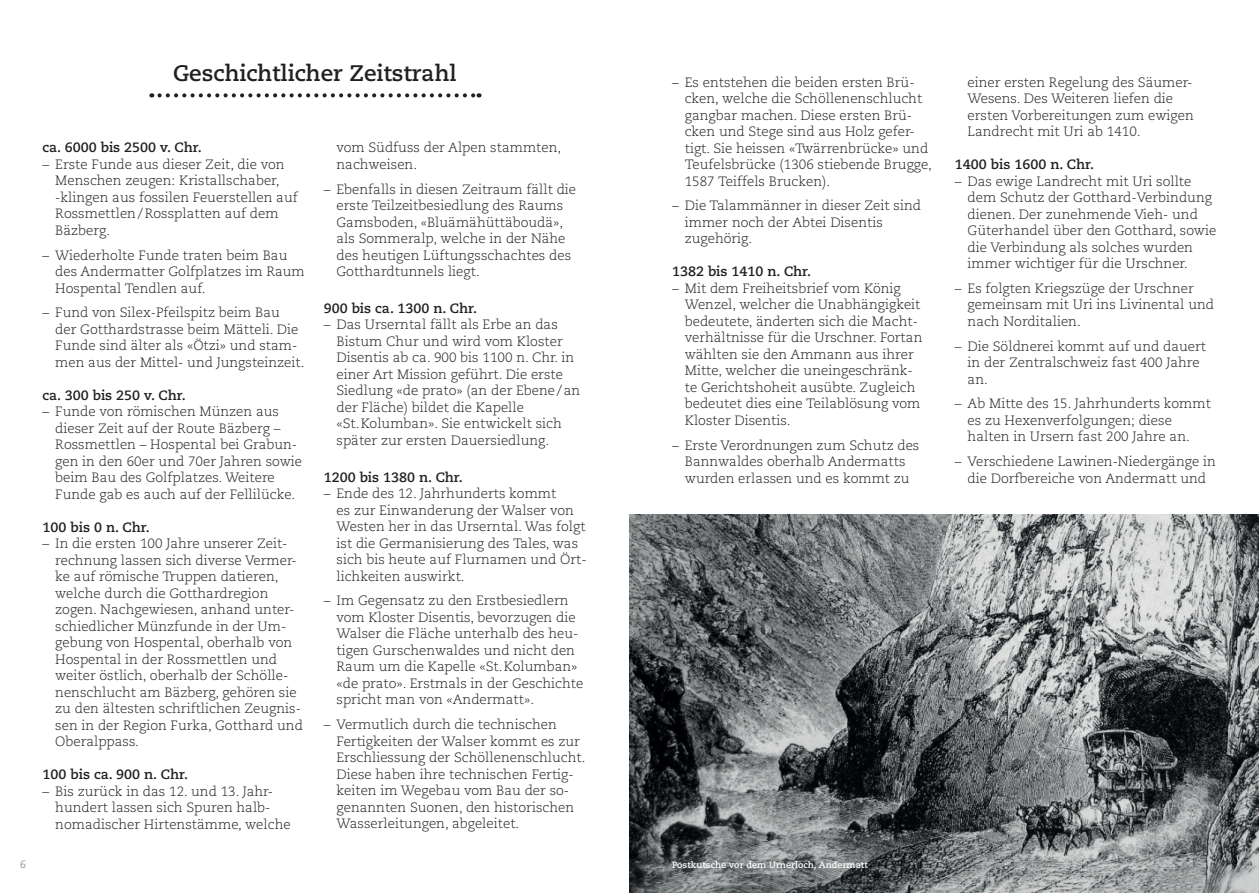
<style>
.page{position:relative;width:1259px;height:893px;background:#fff}
.page>*{position:absolute;margin:0;border:0;box-sizing:border-box;transform-origin:0 0}
.t1{font:700 22.5px "Caecilia LT Std";color:#231f20}
.t2{font:300 13.5px/16.5px "Caecilia LT Std";color:#231f20}
.t3{font:700 13.5px "Caecilia LT Std";color:#231f20}
.t4{font:300 10.5px "Caecilia LT Std";color:#6d6e71}
.t5{font:700 9px "Caecilia LT Std";letter-spacing:.01em;color:#fff}
</style>
<div class="page">
<img style="left:629px;top:515px;width:630px;height:378px">
<svg style="left:159px;top:93px;width:320px;height:4px"></svg>
<h1 class="t1" style="left:173px;top:64px;width:285px">Geschichtlicher Zeitstrahl</h1>
<p class="t4" style="left:20px;top:859px;width:7px">6</p>
<p class="t3" style="left:43px;top:142px;width:161px">ca. 6000 bis 2500 v. Chr.</p>
<p class="t2" style="left:55px;top:157px;width:244px;text-indent:-13px">– Erste Funde aus dieser Zeit, die von<br>Menschen zeugen: Kristallschaber, -klingen aus fossilen Feuerstellen auf<br>Rossmettlen / Rossplatten auf dem<br>Bäzberg.</p>
<p class="t2" style="left:55px;top:247px;width:251px;text-indent:-13px">– Wiederholte Funde traten beim Bau des Andermatter Golfplatzes im Raum<br>Hospental Tendlen auf.</p>
<p class="t2" style="left:55px;top:305px;width:251px;text-indent:-13px">– Fund von Silex-Pfeilspitz beim Bau<br>der Gotthardstrasse beim Mätteli. Die Funde sind älter als «Ötzi» und stam&shy;men aus der Mittel- und Jungsteinzeit.</p>
<p class="t3" style="left:43px;top:389px;width:145px">ca. 300 bis 250 v. Chr.</p>
<p class="t2" style="left:55px;top:404px;width:248px;text-indent:-13px">– Funde von römischen Münzen aus dieser Zeit auf der Route Bäzberg – Rossmettlen – Hospental bei Grabun&shy;gen in den 60er und 70er Jahren sowie beim Bau des Golfplatzes. Weitere Funde gab es auch auf der Fellilücke.</p>
<p class="t3" style="left:43px;top:521px;width:109px">100 bis 0 n. Chr.</p>
<p class="t2" style="left:55px;top:536px;width:249px;text-indent:-13px">– In die ersten 100 Jahre unserer Zeit&shy;rechnung lassen sich diverse Vermer&shy;ke auf römische Truppen datieren, welche durch die Gotthardregion zogen. Nachgewiesen, anhand unter&shy;schiedlicher Münzfunde in der Um&shy;gebung von Hospental, oberhalb von Hospental in der Rossmettlen und weiter östlich, oberhalb der Schölle&shy;nenschlucht am Bäzberg, gehören sie zu den ältesten schriftlichen Zeugnis&shy;sen in der Region Furka, Gotthard und Oberalppass.</p>
<p class="t3" style="left:43px;top:769px;width:147px">100 bis ca. 900 n. Chr.</p>
<p class="t2" style="left:55px;top:784px;width:237px;text-indent:-13px">– Bis zurück in das 12. und 13. Jahr&shy;hundert lassen sich Spuren halb&shy;noma discher Hirtenstämme, welche</p>
<p class="t2" style="left:336px;top:140px;width:226px">vom Südfuss der Alpen stammten, nachweisen.</p>
<p class="t2" style="left:336px;top:181px;width:241px;text-indent:-13px">– Ebenfalls in diesen Zeitraum fällt die erste Teilzeitbesiedlung des Raums Gamsboden, «Bluämähüttäboudä», als Sommeralp, welche in der Nähe des heutigen Lüftungsschachtes des Gotthardtunnels liegt.</p>
<p class="t3" style="left:324px;top:302px;width:155px">900 bis ca. 1300 n. Chr.</p>
<p class="t2" style="left:336px;top:317px;width:245px;text-indent:-13px">– Das Urserntal fällt als Erbe an das Bistum Chur und wird vom Kloster Disentis ab ca. 900 bis 1100 n. Chr. in einer Art Mission geführt. Die erste Siedlung «de prato» (an der Ebene / an der Fläche) bildet die Kapelle<br>«St. Kolumban». Sie entwickelt sich später zur ersten Dauersiedlung.</p>
<p class="t3" style="left:324px;top:471px;width:141px">1200 bis 1380 n. Chr.</p>
<p class="t2" style="left:336px;top:486px;width:252px;text-indent:-13px">– Ende des 12. Jahrhunderts kommt<br>es zur Einwanderung der Walser von Westen her in das Urserntal. Was folgt ist die Germanisierung des Tales, was sich bis heute auf Flurnamen und Ört&shy;lichkeiten auswirkt.</p>
<p class="t2" style="left:336px;top:593px;width:248px;text-indent:-13px">– Im Gegensatz zu den Erstbesiedlern vom Kloster Disentis, bevorzugen die Walser die Fläche unterhalb des heu&shy;tigen Gurschenwaldes und nicht den Raum um die Kapelle «St. Kolumban» «de prato». Erstmals in der Geschichte spricht man von «Andermatt».</p>
<p class="t2" style="left:336px;top:717px;width:250px;text-indent:-13px">– Vermutlich durch die technischen Fertigkeiten der Walser kommt es zur Erschliessung der Schöllenenschlucht.<br>Diese haben ihre technischen Fertig&shy;keiten im Wegebau vom Bau der so&shy;genannten Suonen, den historischen Wasserleitungen, abgeleitet.</p>
<p class="t2" style="left:685px;top:74px;width:248px;text-indent:-13px">– Es entstehen die beiden ersten Brü&shy;cken, welche die Schöllenenschlucht gangbar machen. Diese ersten Brü&shy;cken und Stege sind aus Holz gefer&shy;tigt. Sie heissen «Twärrenbrücke» und Teufelsbrücke (1306 stiebende Brugge, 1587 Teiffels Brucken).</p>
<p class="t2" style="left:685px;top:198px;width:238px;text-indent:-13px">– Die Talammänner in dieser Zeit sind immer noch der Abtei Disentis zugehörig.</p>
<p class="t3" style="left:672px;top:266px;width:141px">1382 bis 1410 n. Chr.</p>
<p class="t2" style="left:685px;top:281px;width:239px;text-indent:-13px">– Mit dem Freiheitsbrief vom König Wenzel, welcher die Unabhängigkeit bedeutete, änderten sich die Macht&shy;verhältnisse für die Urschner. Fortan wählten sie den Ammann aus ihrer Mitte, welcher die uneingeschränk&shy;te Gerichtshoheit ausübte. Zugleich bedeutet dies eine Teilablösung vom Kloster Disentis.</p>
<p class="t2" style="left:672px;top:437px;width:249px;text-align:center">– Erste Verordnungen zum Schutz des<br>Bannwaldes oberhalb Andermatts wurden erlassen und es kommt zu</p>
<p class="t2" style="left:967px;top:74px;width:228px">einer ersten Regelung des Säumer-<br>Wesens. Des Weiteren liefen die ersten Vorbereitungen zum ewigen<br>Landrecht mit Uri ab 1410.</p>
<p class="t3" style="left:955px;top:159px;width:141px">1400 bis 1600 n. Chr.</p>
<p class="t2" style="left:967px;top:173px;width:250px;text-indent:-13px">– Das ewige Landrecht mit Uri sollte dem Schutz der Gotthard-Verbindung dienen. Der zunehmende Vieh- und Güterhandel über den Gotthard, sowie die Verbindung als solches wurden immer wichtiger für die Urschner.</p>
<p class="t2" style="left:967px;top:281px;width:248px;text-indent:-13px">– Es folgten Kriegszüge der Urschner gemeinsam mit Uri ins Livinental und nach Norditalien.</p>
<p class="t2" style="left:967px;top:338px;width:240px;text-indent:-13px">– Die Söldnerei kommt auf und dauert in der Zentralschweiz fast 400 Jahre an.</p>
<p class="t2" style="left:967px;top:396px;width:245px;text-indent:-13px">– Ab Mitte des 15. Jahrhunderts kommt es zu Hexenverfolgungen; diese halten in Ursern fast 200 Jahre an.</p>
<p class="t2" style="left:955px;top:454px;width:262px;text-align:center">– Verschiedene Lawinen-Niedergänge in die Dorfbereiche von Andermatt und</p>
<p class="t5" style="left:672px;top:861px;width:197px">Postkutsche vor dem Urnerloch, Andermatt</p>
</div>
